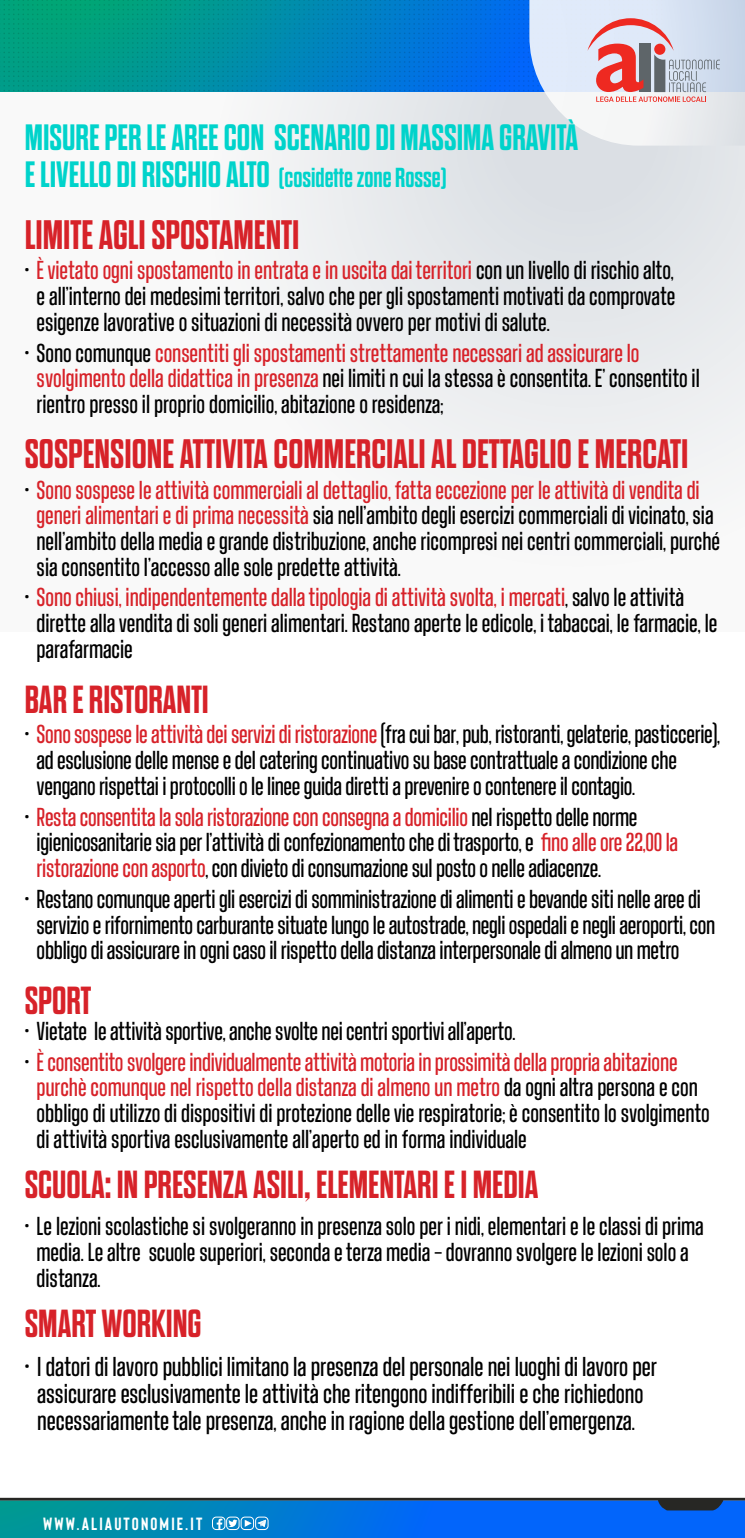
<style>
.page{position:relative;width:745px;height:1538px;background:#fff}
.page>*{position:absolute;margin:0;border:0;box-sizing:border-box;transform-origin:0 0}
.t1{font:700 41.12px "Dharma Gothic E";color:#d72229}
.t2{font:700 39.11px "Dharma Gothic E";color:#d72229}
.t3{font:700 36.57px/36.8px "Dharma Gothic E";color:#00d3cb}
.t4{font:500 27.12px/27.1px "Landasans";color:#000;text-align:center}
.t5{font:500 25.81px/25.8px "Landasans";letter-spacing:-.005em;color:#000}
.t6{font:700 17.68px "Bison";letter-spacing:.12em;color:#fff}
.s1{font-size:27.47px}
.s2{color:#d72229}
</style>
<div class="page">
<svg style="left:0;top:91px;width:744px;height:431px"></svg>
<svg style="left:0;top:0;width:499px;height:91px;background:#008aab"></svg>
<svg style="left:51px;top:0;width:116px;height:1px"></svg>
<svg style="left:274px;top:0;width:116px;height:1px"></svg>
<svg style="left:499px;top:0;width:245px;height:146px;background:#c9cbdf"></svg>
<svg style="left:0;top:1498px;width:744px;height:40px;background:#0771cb"></svg>
<h3 class="t3" style="left:25px;top:120px;width:554px">MISURE PER LE AREE CON SCENARIO DI MASSIMA GRAVITÀ<br>E LIVELLO DI RISCHIO ALTO <span class="s1">(cosidette zone Rosse)</span></h3>
<h1 class="t1" style="left:25px;top:214px;width:276px">LIMITE AGLI SPOSTAMENTI</h1>
<p class="t5" style="left:37px;top:258px;width:639px;text-align:justify;text-indent:-12px">• <span class="s2">È vietato ogni spostamento in entrata e in uscita dai territori</span> con un livello di rischio alto, e all’interno dei medesimi territori, salvo che per gli spostamenti motivati da comprovate esigenze lavorative o situazioni di necessità ovvero per motivi di salute.</p>
<p class="t5" style="left:37px;top:340px;width:664px;text-indent:-12px">• Sonocomunque<span class="s2">consentiti gli spostamenti strettamente necessari ad assicurare lo svolgimento della didattica in presenza</span>nei limitincui lastessaèconsentita. E’consentitoil rientro presso il proprio domicilio, abitazione o residenza;</p>
<h1 class="t1" style="left:25px;top:433px;width:664px">SOSPENSIONE ATTIVITA COMMERCIALI AL DETTAGLIO E MERCATI</h1>
<p class="t5" style="left:37px;top:477px;width:684px;text-indent:-12px">• <span class="s2">Sono sospese le attività commerciali al dettaglio, fatta eccezione per le attività di vendita di generi alimentari e di prima necessità</span> sia nell’ambito degli esercizi commerciali di vicinato, sia nell’ambito della media e grande distribuzione, anche ricompresi nei centri commerciali, purché sia consentito l’accesso alle sole predette attività.</p>
<p class="t5" style="left:37px;top:585px;width:681px;text-indent:-12px">• <span class="s2">Sono chiusi, indipendentemente dalla tipologia di attività svolta, i mercati</span>, salvo le attività dirette alla vendita di soli generi alimentari. Restano aperte le edicole, i tabaccai, le farmacie, le parafarmacie</p>
<h2 class="t2" style="left:25px;top:680px;width:185px">BAR E RISTORANTI</h2>
<p class="t5" style="left:37px;top:722px;width:684px;text-indent:-12px">• <span class="s2">Sono sospese le attività dei servizi di ristorazione</span> (fra cui bar, pub, ristoranti, gelaterie, pasticcerie), ad esclusione delle mense e del catering continuativo su base contrattuale a condizione che vengano rispettai i protocolli o le linee guida diretti a prevenire o contenere il contagio.</p>
<p class="t5" style="left:37px;top:804px;width:642px;text-indent:-12px">• <span class="s2">Resta consentita la sola ristorazione con consegna a domicilio</span> nel rispetto delle norme igienicosanitarie sia per l’attività di confezionamento che di trasporto, e <span class="s2">fino alle ore 22,00 la ristorazione con asporto</span>, con divieto di consumazione sul posto o nelle adiacenze.</p>
<p class="t5" style="left:37px;top:886px;width:679px;text-indent:-12px">• Restanocomunqueapertigliesercizidisomministrazionedialimentiebevandesitinelleareedi servizio e rifornimento carburante situate lungo le autostrade, negli ospedali e negli aeroporti, con obbligo di assicurare in ogni caso il rispetto della distanza interpersonale di almeno un metro</p>
<h2 class="t2" style="left:25px;top:981px;width:68px">SPORT</h2>
<p class="t5" style="left:25px;top:1018px;width:491px">• Vietate leattivitàsportive,anchesvolteneicentrisportiviall’aperto.</p>
<p class="t5" style="left:37px;top:1049px;width:674px;text-indent:-12px">• <span class="s2">È consentito svolgere individualmente attività motoria in prossimità della propria abitazione purchècomunquenel rispettodelladistanzadialmenoun metro</span> da ogni altra persona e con obbligodiutilizzodidispositividiprotezionedellevierespiratorie;èconsentitolosvolgimento di attività sportiva esclusivamente all’aperto ed in forma individuale</p>
<h2 class="t2" style="left:25px;top:1164px;width:515px">SCUOLA: IN PRESENZA ASILI, ELEMENTARI E I MEDIA</h2>
<p class="t5" style="left:37px;top:1214px;width:668px;text-indent:-12px">• Lelezioniscolastichesisvolgerannoinpresenzasoloper inidi,elementarieleclassidiprima media. Le altre scuole superiori, seconda e terza media - dovranno svolgere le lezioni solo a distanza.</p>
<h2 class="t2" style="left:25px;top:1303px;width:178px">SMART WORKING</h2>
<p class="t4" style="left:25px;top:1353px;width:633px">• Idatoridi lavoropubblici limitanolapresenzadelpersonalenei luoghidi lavoroper assicurare esclusivamente le attività che ritengono indifferibili e che richiedono necessariamente tale presenza, anche in ragione della gestione dell’emergenza.</p>
<p class="t6" style="left:43px;top:1512px;width:161px">WWW.ALIAUTONOMIE.IT</p>
</div>
